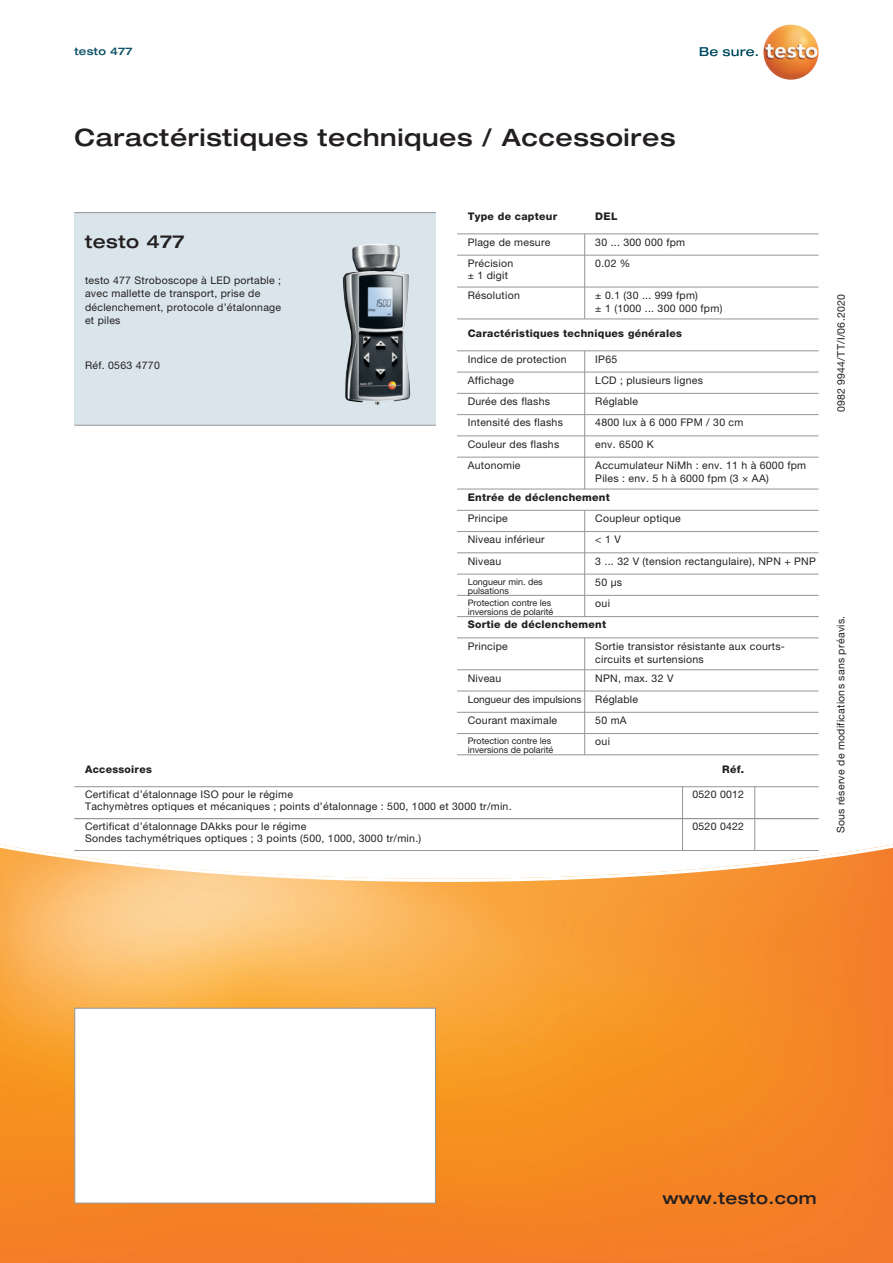
<style>
.page{position:relative;width:893px;height:1263px;background:#fff}
.page>*{position:absolute;margin:0;border:0;box-sizing:border-box;transform-origin:0 0}
.t1{font:500 expanded 24px "Helvetica Neue LTW1 G";letter-spacing:.025em;color:#231f20}
.t2{font:500 expanded 18px "Helvetica Neue LTW1 G";letter-spacing:.025em;color:#231f20}
.t3{font:500 expanded 16.5px "Helvetica Neue LTW1 G";letter-spacing:.025em;color:#231f20}
.t4{font:10.5px/13.5px "Helvetica Neue LTW1 G";letter-spacing:.025em;color:#231f20}
.t5{font:800 10.5px "Helvetica Neue LTW1 G";letter-spacing:.025em;color:#231f20}
.t6{font:500 expanded 10.5px "Helvetica Neue LTW1 G";letter-spacing:.025em;color:#074f64}
.t7{font:10.2px "Helvetica Neue LTW1 G";color:#231f20}
.t8{font:9px/9px "Helvetica Neue LTW1 G";color:#231f20}
</style>
<div class="page">
<svg style="left:0;top:840px;width:893px;height:423px;background:#f79f48"></svg>
<div style="left:74px;top:213px;width:362px;height:212px;background:#d9e5eb"></div>
<hr style="left:74px;top:212px;width:362px;height:1px;background:#939598">
<hr style="left:74px;top:425px;width:362px;height:1px;background:#939598">
<img style="left:343px;top:244px;width:67px;height:161px">
<svg style="left:700px;top:47px;width:58px;height:9px"></svg>
<img style="left:763px;top:24px;width:56px;height:56px;border-radius:28px">
<div style="left:74px;top:1008px;width:362px;height:195px;background:#fff;border:1px solid #939598"></div>
<hr style="left:457px;top:350px;width:362px;height:1px;background:#939598">
<hr style="left:457px;top:372px;width:362px;height:1px;background:#939598">
<hr style="left:457px;top:393px;width:362px;height:1px;background:#939598">
<hr style="left:457px;top:414px;width:362px;height:1px;background:#939598">
<hr style="left:457px;top:435px;width:362px;height:1px;background:#939598">
<hr style="left:457px;top:457px;width:362px;height:1px;background:#939598">
<hr style="left:457px;top:489px;width:362px;height:1px;background:#939598">
<hr style="left:457px;top:510px;width:362px;height:1px;background:#939598">
<hr style="left:457px;top:531px;width:362px;height:1px;background:#939598">
<hr style="left:457px;top:552px;width:362px;height:1px;background:#939598">
<hr style="left:457px;top:574px;width:362px;height:1px;background:#939598">
<hr style="left:457px;top:595px;width:362px;height:1px;background:#939598">
<hr style="left:457px;top:616px;width:362px;height:1px;background:#939598">
<hr style="left:457px;top:637px;width:362px;height:1px;background:#939598">
<hr style="left:457px;top:669px;width:362px;height:1px;background:#939598">
<hr style="left:457px;top:691px;width:362px;height:1px;background:#939598">
<hr style="left:457px;top:712px;width:362px;height:1px;background:#939598">
<hr style="left:457px;top:733px;width:362px;height:1px;background:#939598">
<hr style="left:457px;top:754px;width:362px;height:1px;background:#939598">
<hr style="left:584px;top:351px;width:1px;height:138px;background:#939598">
<hr style="left:584px;top:510px;width:1px;height:107px;background:#939598">
<hr style="left:584px;top:638px;width:1px;height:117px;background:#939598">
<hr style="left:457px;top:233px;width:362px;height:1px;background:#939598">
<hr style="left:584px;top:234px;width:1px;height:85px;background:#939598">
<hr style="left:457px;top:255px;width:362px;height:1px;background:#939598">
<hr style="left:457px;top:287px;width:362px;height:1px;background:#939598">
<hr style="left:457px;top:319px;width:362px;height:1px;background:#939598">
<hr style="left:74px;top:786px;width:745px;height:1px;background:#939598">
<hr style="left:682px;top:787px;width:1px;height:32px;background:#939598">
<hr style="left:754px;top:787px;width:1px;height:32px;background:#939598">
<hr style="left:74px;top:818px;width:745px;height:1px;background:#939598">
<hr style="left:74px;top:850px;width:745px;height:1px;background:#939598">
<hr style="left:682px;top:819px;width:1px;height:31px;background:#939598">
<hr style="left:754px;top:819px;width:1px;height:31px;background:#939598">
<p class="t6" style="left:74px;top:44px;width:60px">testo 477</p>
<h1 class="t1" style="left:74px;top:122px;width:603px">Caractéristiques techniques / Accessoires</h1>
<h2 class="t2" style="left:85px;top:230px;width:101px">testo 477</h2>
<p class="t4" style="left:85px;top:273px;width:198px">testo 477 Stroboscope à LED portable ; avec mallette de transport, prise de déclenchement, protocole d’étalonnage et piles</p>
<p class="t4" style="left:85px;top:358px;width:76px">Réf. 0563 4770</p>
<p class="t5" style="left:468px;top:210px;width:91px">Type de capteur</p>
<p class="t5" style="left:595px;top:210px;width:24px">DEL</p>
<p class="t4" style="left:468px;top:231px;width:84px;line-height:21.3px">Plage de mesure<br>Précision</p>
<p class="t4" style="left:468px;top:265px;width:54px;line-height:20px">± 1 digit<br>Résolution</p>
<p class="t4" style="left:595px;top:231px;width:91px;line-height:21.3px">30 ... 300 000 fpm<br>0.02 %</p>
<p class="t4" style="left:595px;top:288px;width:129px">± 0.1 (30 ... 999 fpm)<br>± 1 (1000 ... 300 000 fpm)</p>
<p class="t5" style="left:468px;top:327px;width:216px">Caractéristiques techniques générales</p>
<p class="t4" style="left:468px;top:352px;width:100px">Indice de protection</p>
<p class="t4" style="left:595px;top:352px;width:23px">IP65</p>
<p class="t4" style="left:468px;top:373px;width:48px">Affichage</p>
<p class="t4" style="left:595px;top:373px;width:109px">LCD ; plusieurs lignes</p>
<p class="t4" style="left:468px;top:395px;width:84px">Durée des flashs</p>
<p class="t4" style="left:595px;top:395px;width:44px">Réglable</p>
<p class="t4" style="left:468px;top:416px;width:97px">Intensité des flashs</p>
<p class="t4" style="left:595px;top:416px;width:150px">4800 lux à 6 000 FPM / 30 cm</p>
<p class="t4" style="left:468px;top:437px;width:93px">Couleur des flashs</p>
<p class="t4" style="left:595px;top:437px;width:60px">env. 6500 K</p>
<p class="t4" style="left:468px;top:458px;width:54px">Autonomie</p>
<p class="t4" style="left:595px;top:458px;width:212px">Accumulateur NiMh : env. 11 h à 6000 fpm<br>Piles : env. 5 h à 6000 fpm (3 × AA)</p>
<p class="t5" style="left:468px;top:491px;width:144px">Entrée de déclenchement</p>
<p class="t4" style="left:468px;top:511px;width:42px">Principe</p>
<p class="t4" style="left:595px;top:511px;width:87px">Coupleur optique</p>
<p class="t4" style="left:468px;top:533px;width:78px">Niveau inférieur</p>
<p class="t4" style="left:595px;top:533px;width:27px">&lt; 1 V</p>
<p class="t4" style="left:468px;top:554px;width:35px">Niveau</p>
<p class="t4" style="left:595px;top:554px;width:222px">3 ... 32 V (tension rectangulaire), NPN + PNP</p>
<p class="t8" style="left:468px;top:577px;width:77px">Longueur min. des pulsations</p>
<p class="t4" style="left:595px;top:575px;width:28px">50 µs</p>
<p class="t8" style="left:468px;top:598px;width:87px">Protection contre les inversions de polarité</p>
<p class="t4" style="left:595px;top:596px;width:16px">oui</p>
<p class="t5" style="left:468px;top:618px;width:140px">Sortie de déclenchement</p>
<p class="t4" style="left:468px;top:639px;width:42px">Principe</p>
<p class="t4" style="left:595px;top:639px;width:191px">Sortie transistor résistante aux courts&shy;circuits et surtensions</p>
<p class="t4" style="left:468px;top:671px;width:35px">Niveau</p>
<p class="t4" style="left:595px;top:671px;width:80px">NPN, max. 32 V</p>
<p class="t7" style="left:468px;top:693px;width:115px">Longueur des impulsions</p>
<p class="t4" style="left:595px;top:692px;width:44px">Réglable</p>
<p class="t4" style="left:468px;top:713px;width:91px">Courant maximale</p>
<p class="t4" style="left:595px;top:713px;width:33px">50 mA</p>
<p class="t8" style="left:468px;top:736px;width:87px">Protection contre les inversions de polarité</p>
<p class="t4" style="left:595px;top:735px;width:16px">oui</p>
<p class="t5" style="left:85px;top:763px;width:68px">Accessoires</p>
<p class="t5" style="left:722px;top:763px;width:23px">Réf.</p>
<p class="t4" style="left:85px;top:788px;width:209px">Certificat d’étalonnage ISO pour le régime</p>
<p class="t4" style="left:692px;top:788px;width:53px">0520 0012</p>
<p class="t4" style="left:85px;top:797px;width:428px;line-height:20px">Tachymètres optiques et mécaniques ; points d’étalonnage : 500, 1000 et 3000 tr/min.<br>Certificat d’étalonnage DAkks pour le régime</p>
<p class="t4" style="left:692px;top:820px;width:53px">0520 0422</p>
<p class="t4" style="left:85px;top:832px;width:338px">Sondes tachymétriques optiques ; 3 points (500, 1000, 3000 tr/min.)</p>
<p class="t4" style="left:834px;top:412px;width:120px;rotate:-90deg">0982 9944/TT/I/06.2020</p>
<p class="t4" style="left:834px;top:833px;width:219px;rotate:-90deg">Sous réserve de modifications sans préavis.</p>
<h3 class="t3" style="left:662px;top:1187px;width:156px">www.testo.com</h3>
</div>
